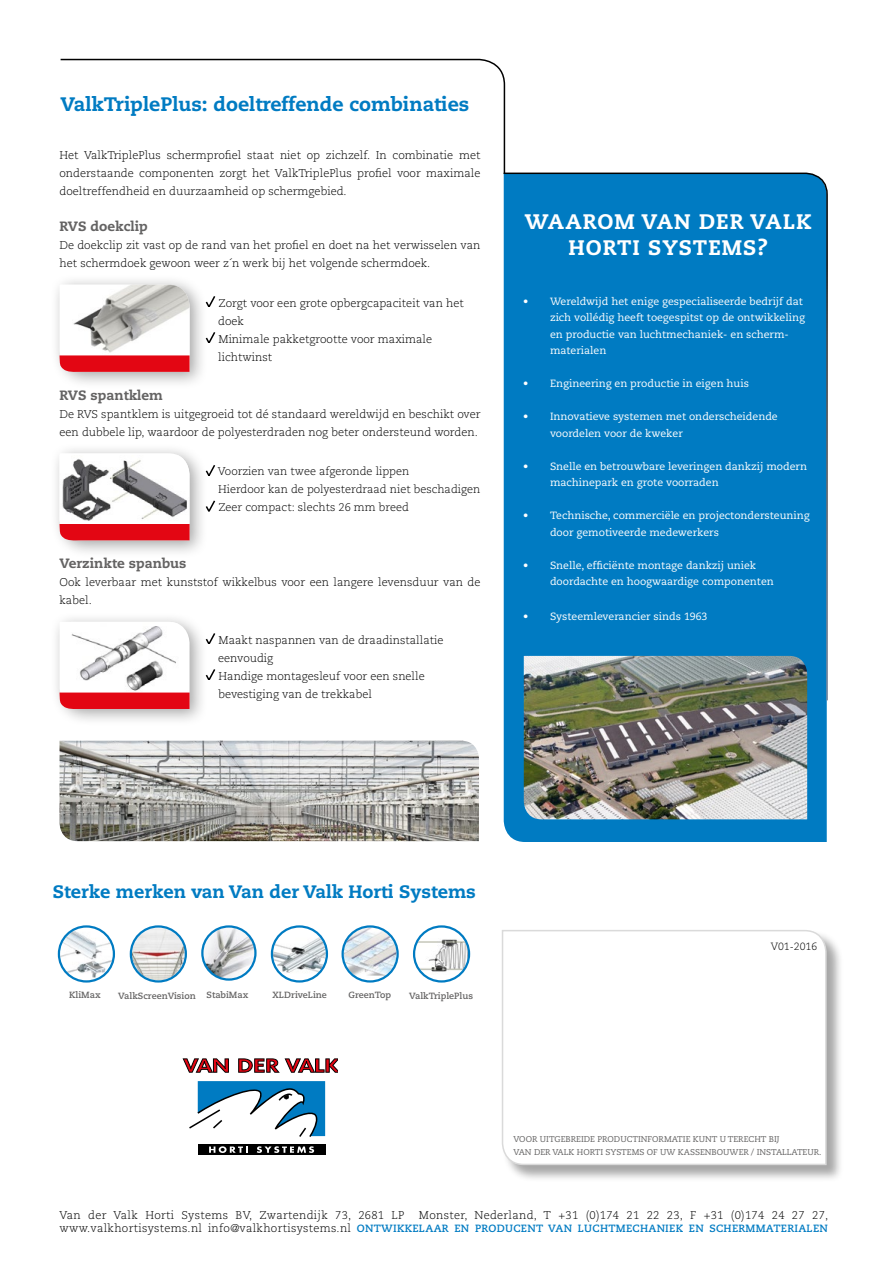
<style>
.page{position:relative;width:893px;height:1263px;background:#fff}
.page>*{position:absolute;margin:0;border:0;box-sizing:border-box;transform-origin:0 0}
.t1{font:800 21px/25.2px "Caecilia LT Std";letter-spacing:.05em;color:#fff;text-align:center}
.t2{font:800 19.5px "Caecilia LT Std";color:#007bc2}
.t3{font:800 18px "Caecilia LT Std";color:#007bc2}
.t4{font:800 13.5px "Caecilia LT Std";color:#646363}
.t5{font:300 11.25px/18px "Caecilia LT Std";color:#000}
.t6{font:300 11.25px "Caecilia LT Std";letter-spacing:.025em;color:#000}
.t7{font:300 11.1px/17.9px "Caecilia LT Std";color:#000}
.t8{font:10.5px/16.5px "Caecilia LT Std";color:#fff}
.t9{font:700 10.5px "Caecilia LT Std";letter-spacing:.025em;color:#007bc2}
.t10{font:300 10.5px "Caecilia LT Std";color:#000}
.t11{font:700 9px "Caecilia LT Std";color:#646363}
.t12{font:8.4px/13.5px "Caecilia LT Std";color:#646363}
.s1{font-weight:300;font-size:11.25px;color:#000}
</style>
<div class="page">
<div style="left:50px;top:275px;width:158px;height:114px;background:#000;opacity:.35"></div>
<svg style="left:60px;top:285px;width:130px;height:87px"></svg>
<svg style="left:206px;top:296px;width:9px;height:11px"></svg>
<svg style="left:206px;top:332px;width:9px;height:11px"></svg>
<div style="left:50px;top:443px;width:157px;height:115px;background:#000;opacity:.35"></div>
<svg style="left:60px;top:453px;width:130px;height:87px"></svg>
<svg style="left:206px;top:465px;width:9px;height:10px"></svg>
<svg style="left:206px;top:500px;width:9px;height:11px"></svg>
<div style="left:504px;top:702px;width:323px;height:140px;background:#007bc2"></div>
<svg style="left:60px;top:58px;width:446px;height:114px"></svg>
<div style="left:503px;top:172px;width:325px;height:530px;background:#007bc2"></div>
<img style="left:524px;top:656px;width:283px;height:163px">
<div style="left:502px;top:930px;width:342px;height:252px;background:#000;opacity:.35"></div>
<svg style="left:502px;top:930px;width:325px;height:236px"></svg>
<svg style="left:183px;top:1058px;width:46px;height:15px"></svg>
<svg style="left:238px;top:1058px;width:100px;height:15px"></svg>
<div style="left:198px;top:1144px;width:127px;height:11px;background:#000"></div>
<svg style="left:189px;top:1081px;width:136px;height:56px"></svg>
<svg style="left:209px;top:1146px;width:39px;height:7px"></svg>
<svg style="left:257px;top:1146px;width:57px;height:7px"></svg>
<img style="left:132px;top:927px;width:53px;height:53px;border-radius:26px">
<div style="left:130px;top:925px;width:57px;height:57px;border:2px solid #007bc2;border-radius:50%"></div>
<img style="left:60px;top:927px;width:53px;height:53px;border-radius:26px">
<div style="left:58px;top:925px;width:57px;height:57px;border:2px solid #007bc2;border-radius:50%"></div>
<img style="left:273px;top:927px;width:53px;height:53px;border-radius:26px">
<div style="left:271px;top:925px;width:57px;height:57px;border:2px solid #007bc2;border-radius:50%"></div>
<img style="left:344px;top:927px;width:52px;height:53px;border-radius:26px">
<div style="left:341px;top:925px;width:58px;height:57px;border:2px solid #007bc2;border-radius:50%"></div>
<img style="left:202px;top:926px;width:53px;height:53px;border-radius:27px">
<div style="left:201px;top:925px;width:56px;height:56px;border:2px solid #007bc2;border-radius:50%"></div>
<img style="left:415px;top:928px;width:53px;height:51px">
<div style="left:413px;top:925px;width:57px;height:57px;border:2px solid #007bc2;border-radius:50%"></div>
<img style="left:60px;top:741px;width:419px;height:100px">
<div style="left:50px;top:612px;width:158px;height:115px;background:#000;opacity:.35"></div>
<svg style="left:60px;top:622px;width:130px;height:87px"></svg>
<svg style="left:206px;top:633px;width:9px;height:11px"></svg>
<svg style="left:206px;top:669px;width:9px;height:11px"></svg>
<h2 class="t2" style="left:61px;top:93px;width:410px">ValkTriplePlus: doeltreffende combinaties</h2>
<p class="t5" style="left:60px;top:147px;width:422px;text-align:justify">Het ValkTriplePlus schermprofiel staat niet op zichzelf. In combinatie met onderstaande componenten zorgt het ValkTriplePlus profiel voor maximale doeltreffendheid en duurzaamheid op schermgebied.</p>
<p class="t4" style="left:60px;top:218px;width:90px">RVS doekclip</p>
<p class="t5" style="left:60px;top:237px;width:422px">De doekclip zit vast op de rand van het profiel en doet na het verwisselen van het schermdoek gewoon weer z´n werk bij het volgende schermdoek.</p>
<p class="t5" style="left:218px;top:294px;width:247px">Zorgt voor een grote opbergcapaciteit van het doek<br>Minimale pakketgrootte voor maximale lichtwinst</p>
<p class="t4" style="left:60px;top:387px;width:105px">RVS spantklem</p>
<p class="t5" style="left:60px;top:405px;width:422px">De RVS spantklem is uitgegroeid tot dé standaard wereldwijd en beschikt over een dubbele lip, waardoor de polyesterdraden nog beter ondersteund worden.</p>
<p class="t7" style="left:218px;top:463px;width:264px">Voorzien van twee afgeronde lippen<br>Hierdoor kan de polyesterdraad niet beschadigen<br>Zeer compact: slechts 26 mm breed</p>
<p class="t4" style="left:60px;top:555px;width:128px">Verzinkte spanbus</p>
<p class="t5" style="left:60px;top:574px;width:422px">Ook leverbaar met kunststof wikkelbus voor een langere levensduur van de kabel.</p>
<p class="t5" style="left:218px;top:631px;width:227px">Maakt naspannen van de draadinstallatie eenvoudig<br>Handige montagesleuf voor een snelle bevestiging van de trekkabel</p>
<h1 class="t1" style="left:525px;top:210px;width:288px">WAAROM VAN DER VALK<br>HORTI SYSTEMS?</h1>
<p class="t8" style="left:550px;top:293px;width:256px;text-indent:-27px">• Wereldwijd het enige gespecialiseerde bedrijf dat zich vollédig heeft toegespitst op de ontwikkeling en productie van luchtmechaniek- en scherm&shy;materialen</p>
<p class="t8" style="left:523px;top:376px;width:227px">• Engineering en productie in eigen huis</p>
<p class="t8" style="left:550px;top:409px;width:229px;text-indent:-27px">• Innovatieve systemen met onderscheidende voordelen voor de kweker</p>
<p class="t8" style="left:550px;top:458px;width:258px;text-indent:-27px">• Snelle en betrouwbare leveringen dankzij modern machinepark en grote voorraden</p>
<p class="t8" style="left:550px;top:508px;width:261px;text-indent:-27px">• Technische, commerciële en projectondersteuning door gemotiveerde medewerkers</p>
<p class="t8" style="left:550px;top:557px;width:225px;text-indent:-27px">• Snelle, efficiënte montage dankzij uniek doordachte en hoogwaardige componenten</p>
<p class="t8" style="left:523px;top:608px;width:186px">• Systeemleverancier sinds 1963</p>
<h3 class="t3" style="left:53px;top:881px;width:425px">Sterke merken van Van der Valk Horti Systems</h3>
<p class="t11" style="left:69px;top:990px;width:33px">KliMax</p>
<p class="t11" style="left:118px;top:990px;width:79px">ValkScreenVision</p>
<p class="t11" style="left:207px;top:990px;width:43px">StabiMax</p>
<p class="t11" style="left:273px;top:990px;width:56px">XLDriveLine</p>
<p class="t11" style="left:349px;top:990px;width:44px">GreenTop</p>
<p class="t11" style="left:409px;top:990px;width:65px">ValkTriplePlus</p>
<p class="t10" style="left:771px;top:940px;width:48px">V01-2016</p>
<p class="t12" style="left:513px;top:1132px;width:310px">VOOR UITGEBREIDE PRODUCTINFORMATIE KUNT U TERECHT BIJ<br>VAN DER VALK HORTI SYSTEMS OF UW KASSENBOUWER / INSTALLATEUR.</p>
<p class="t6" style="left:60px;top:1208px;width:346px">Van der Valk Horti Systems BV, Zwartendijk 73, 2681 LP</p>
<p class="t6" style="left:419px;top:1208px;width:411px">Monster, Nederland, T +31 (0)174 21 22 23, F +31 (0)174 24 27 27,</p>
<p class="t9" style="left:60px;top:1222px;width:770px"><span class="s1">www.valkhortisystems.nl info@valkhortisystems.nl</span> ONTWIKKELAAR EN PRODUCENT VAN LUCHTMECHANIEK EN SCHERMMATERIALEN</p>
</div>
